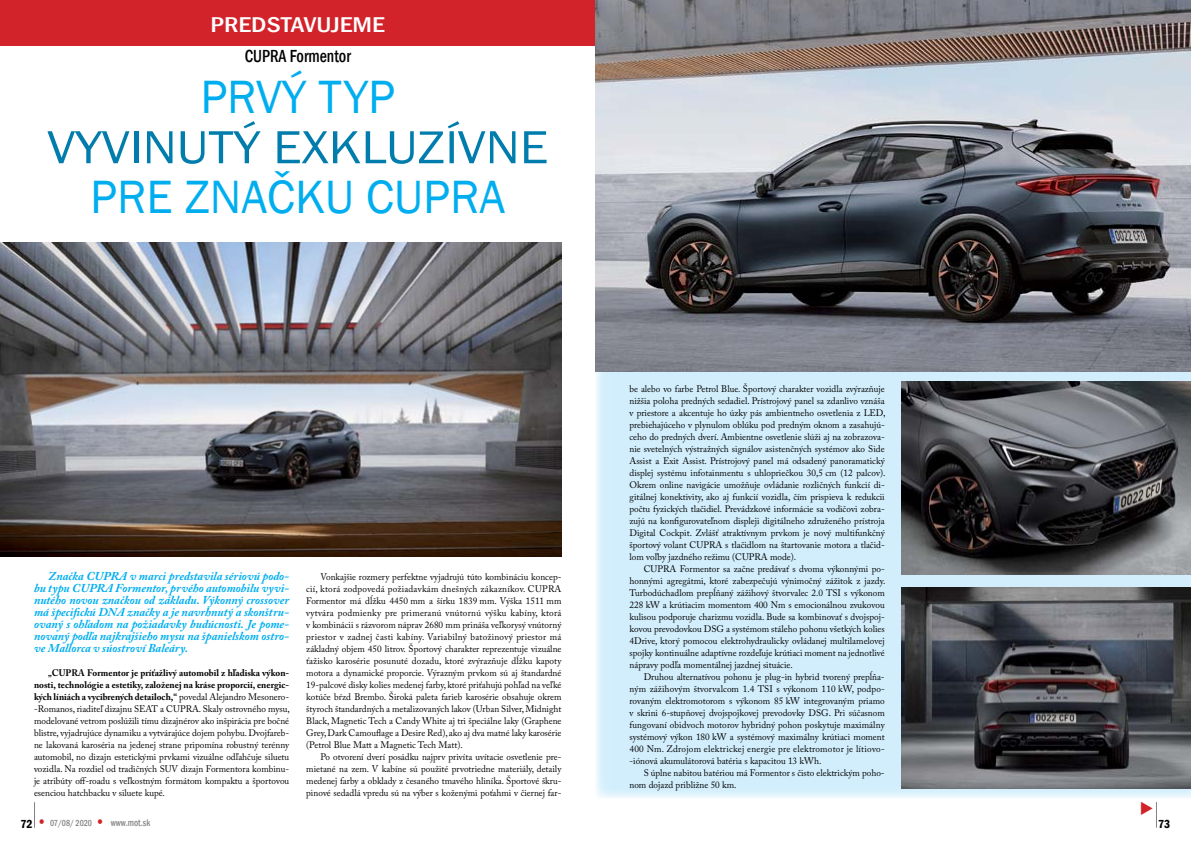
<style>
.page{position:relative;width:1191px;height:842px;background:#fff}
.page>*{position:absolute;margin:0;border:0;box-sizing:border-box;transform-origin:0 0}
.t1{font:48px "Franklin Gothic";color:#00aeef}
.t2{font:48px "Franklin Gothic";color:#007dac;scale:1.08 1}
.t3{font:500 condensed 22px "Franklin Gothic";color:#fff;scale:1.25 1}
.t4{font:500 condensed 18px "Franklin Gothic";color:#000;scale:.9 1}
.t5{font:italic 700 12px/12px "Adobe Caslon Pro";color:#00aeef;text-align:justify}
.t6{font:600 condensed 12px "Franklin Gothic";color:#000}
.t7{font:9.5px/12px "Adobe Caslon Pro";color:#000;text-align:justify}
.t8{font:700 9.5px "Adobe Caslon Pro";color:#000}
.t9{font:9.5px "Adobe Caslon Pro";letter-spacing:.025em;color:#000}
.t10{font:500 condensed 9px "Franklin Gothic";color:#808285;scale:.9 1}
.s1{font-weight:400}
.s2{font-weight:600;font-size:12px;color:#000}
.s3{font-size:10px}
</style>
<div class="page">
<div style="left:0;top:0;width:595px;height:45px;background:#d2232a"></div>
<div style="left:595px;top:357px;width:596px;height:442px;background:#d2eefc"></div>
<img style="left:0;top:243px;width:561px;height:314px">
<img style="left:595px;top:0;width:596px;height:371px">
<img style="left:901px;top:382px;width:290px;height:192px">
<img style="left:901px;top:587px;width:290px;height:201px">
<svg style="left:34px;top:802px;width:1px;height:26px"></svg>
<svg style="left:1156px;top:802px;width:1px;height:26px"></svg>
<h2 class="t3" style="left:210px;top:11px;width:141px">PREDSTAVUJEME</h2>
<h1 class="t1" style="left:200px;top:67px;width:191px">PRVÝ TYP</h1>
<h1 class="t2" style="left:47px;top:117px;width:465px">VYVINUTÝ EXKLUZÍVNE</h1>
<h1 class="t1" style="left:90px;top:167px;width:332px">PRE ZNAČKU CUPRA</h1>
<h3 class="t4" style="left:245px;top:44px;width:120px">CUPRA Formentor</h3>
<p class="t5" style="left:34px;top:569px;width:257px;text-indent:14px">Značka CUPRA v marci predstavila sériovú podo&shy;bu typu CUPRA Formentor, prvého automobilu vyvi&shy;nutého novou značkou od základu. Výkonný crossover má špecifickú DNA značky a je navrhnutý a skonštru&shy;ovaný s ohľadom na požiadavky budúcnosti. Je pome&shy;novaný podľa najkrajšieho mysu na španielskom ostro&shy;ve Mallorca v súostroví Baleáry.</p>
<p class="t8" style="left:48px;top:667px;width:242px">„CUPRA Formentor je príťažlivý automobil z hľadiska výkon-</p>
<p class="t8" style="left:34px;top:679px;width:257px">nosti, technológie a estetiky, založenej na kráse proporcií, energic-</p>
<p class="t8" style="left:34px;top:691px;width:256px">kých líniách a vycibrených detailoch,“ <span class="s1">povedal Alejandro Mesonero-</span></p>
<p class="t7" style="left:38px;top:702px;width:254px">Romanos, riaditeľ dizajnu SEAT a CUPRA. Skaly ostrovného mysu,</p>
<p class="t7" style="left:34px;top:714px;width:257px">modelované vetrom poslúžili tímu dizajnérov ako inšpirácia pre bočné</p>
<p class="t7" style="left:34px;top:726px;width:257px">blistre, vyjadrujúce dynamiku a vytvárajúce dojem pohybu. Dvojfareb-</p>
<p class="t7" style="left:34px;top:738px;width:257px">ne lakovaná karoséria na jedenej strane pripomína robustný terénny</p>
<p class="t7" style="left:34px;top:750px;width:257px">automobil, no dizajn estetickými prvkami vizuálne odľahčuje siluetu</p>
<p class="t7" style="left:34px;top:762px;width:257px">vozidla. Na rozdiel od tradičných SUV dizajn Formentora kombinu-</p>
<p class="t7" style="left:34px;top:774px;width:257px">je atribúty off-‑ roadu s veľkostným formátom kompaktu a športovou</p>
<p class="t7" style="left:34px;top:786px;width:132px">esenciou hatchbacku v siluete kupé.</p>
<p class="t10" style="left:20px;top:817px;width:146px"><span class="s2">72</span> 07/08/ 2020 <span class="s3">www.mot.sk</span></p>
<p class="t7" style="left:306px;top:570px;width:257px;text-indent:14px">Vonkajšie rozmery perfektne vyjadrujú túto kombináciu koncep&shy;cií, ktorá zodpovedá požiadavkám dnešných zákazníkov. CUPRA Formentor má dĺžku 4450 mm a šírku 1839 mm. Výška 1511 mm vytvára podmienky pre primeranú vnútornú výšku kabíny, ktorá v kombinácii s rázvorom náprav 2680 mm prináša veľkorysý vnútorný priestor v zadnej časti kabíny. Variabilný batožinový priestor má základný objem 450 litrov. Športový charakter reprezentuje vizuálne ťažisko karosérie posunuté dozadu, ktoré zvýrazňuje dĺžku kapoty motora a dynamické proporcie. Výrazným prvkom sú aj štandardné 19-palcové disky kolies medenej farby, ktoré priťahujú pohľad na veľké kotúče bŕzd Brembo. Široká paleta farieb karosérie obsahuje okrem štyroch štandardných a metalizovaných lakov (Urban Silver, Midnight Black, Magnetic Tech a Candy White aj tri špeciálne laky (Graphene Grey, Dark Camouflage a Desire Red), ako aj dva matné laky karosérie (Petrol Blue Matt a Magnetic Tech Matt).</p>
<p class="t7" style="left:306px;top:750px;width:257px;text-indent:14px">Po otvorení dverí posádku najprv privíta uvítacie osvetlenie pre&shy;mietané na zem. V kabíne sú použité prvotriedne materiály, detaily medenej farby a obklady z česaného tmavého hliníka. Športové škru&shy;pinové sedadlá vpredu sú na výber s koženými poťahmi v čiernej far-</p>
<p class="t7" style="left:629px;top:383px;width:257px">be alebo vo farbe Petrol Blue. Športový charakter vozidla zvýrazňuje nižšia poloha predných sedadiel. Prístrojový panel sa zdanlivo vznáša v priestore a akcentuje ho úzky pás ambientneho osvetlenia z LED, prebiehajúceho v plynulom oblúku pod predným oknom a zasahujú&shy;ceho do predných dverí. Ambientne osvetlenie slúži aj na zobrazova&shy;nie svetelných výstražných signálov asistenčných systémov ako Side Assist a Exit Assist. Prístrojový panel má odsadený panoramatický displej systému infotainmentu s uhlopriečkou 30,5 cm (12 palcov).<br>Okrem online navigácie umožňuje ovládanie rozličných funkcií di&shy;gitálnej konektivity, ako aj funkcií vozidla, čím prispieva k redukcii počtu fyzických tlačidiel. Prevádzkové informácie sa vodičovi zobra&shy;zujú na konfigurovateľnom displeji digitálneho združeného prístroja Digital Cockpit. Zvlášť atraktívnym prvkom je nový multifunkčný športový volant CUPRA s tlačidlom na štartovanie motora a tlačid&shy;lom voľby jazdného režimu (CUPRA mode).</p>
<p class="t7" style="left:629px;top:563px;width:257px;text-indent:14px">CUPRA Formentor sa začne predávať s dvoma výkonnými po&shy;honnými agregátmi, ktoré zabezpečujú výnimočný zážitok z jazdy.<br>Turbodúchadlom prepĺňaný zážihový štvorvalec 2.0 TSI s výkonom 228 kW a krútiacim momentom 400 Nm s emocionálnou zvukovou kulisou podporuje charizmu vozidla. Bude sa kombinovať s dvojspoj&shy;kovou prevodovkou DSG a systémom stáleho pohonu všetkých kolies 4Drive, ktorý pomocou elektrohydraulicky ovládanej multilamelovej spojky kontinuálne adaptívne rozdeľuje krútiaci moment na jednotlivé nápravy podľa momentálnej jazdnej situácie.</p>
<p class="t7" style="left:643px;top:671px;width:242px">Druhou alternatívou pohonu je plug-‑ in hybrid tvorený prepĺňa-</p>
<p class="t7" style="left:629px;top:683px;width:257px">ným zážihovým štvorvalcom 1.4 TSI s výkonom 110 kW, podpo-</p>
<p class="t7" style="left:629px;top:695px;width:257px">rovaným elektromotorom s výkonom 85 kW integrovaným priamo</p>
<p class="t7" style="left:629px;top:707px;width:257px">v skrini 6-stupňovej dvojspojkovej prevodovky DSG. Pri súčasnom</p>
<p class="t7" style="left:629px;top:719px;width:257px">fungovaní obidvoch motorov hybridný pohon poskytuje maximálny</p>
<p class="t7" style="left:629px;top:731px;width:257px">systémový výkon 180 kW a systémový maximálny krútiaci moment</p>
<p class="t9" style="left:629px;top:743px;width:256px">400 Nm. Zdrojom elektrickej energie pre elektromotor je lítiovo-</p>
<p class="t7" style="left:633px;top:755px;width:190px">iónová akumulátorová batéria s kapacitou 13 kWh.</p>
<p class="t7" style="left:643px;top:767px;width:242px">S úplne nabitou batériou má Formentor s čisto elektrickým poho-</p>
<p class="t7" style="left:629px;top:779px;width:109px">nom dojazd približne 50 km.</p>
<p class="t6" style="left:1158px;top:816px;width:14px">73</p>
</div>
